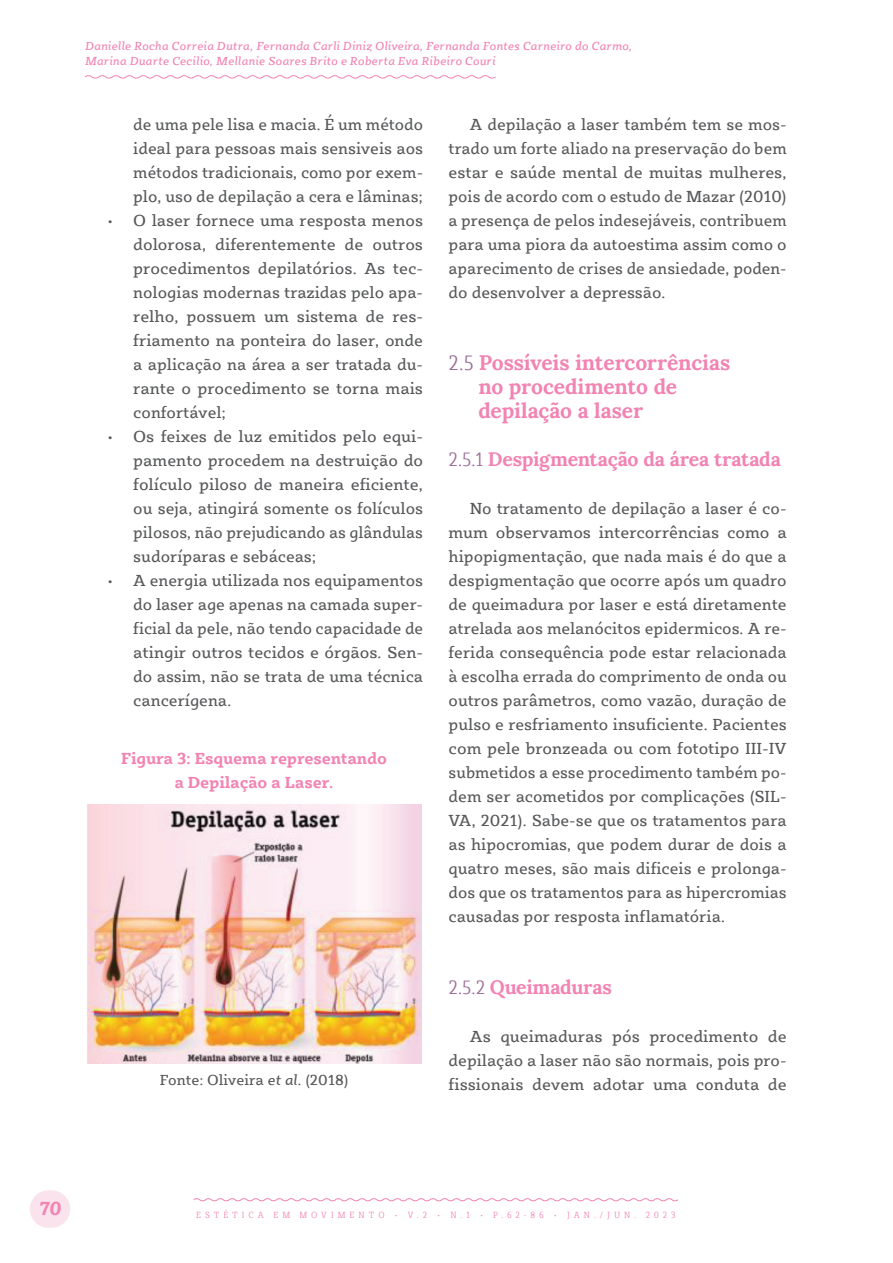
<style>
.page{position:relative;width:893px;height:1263px;background:#fff}
.page>*{position:absolute;margin:0;border:0;box-sizing:border-box;transform-origin:0 0}
.t1{font:700 21px/24px "Lora";letter-spacing:-.01em;color:#f283b3}
.t2{font:700 19.5px "Lora";letter-spacing:-.01em;color:#f283b3}
.t3{font:italic 700 19.5px "Sybilla Pro Narrow";color:#f283b3}
.t4{font:16.5px/24px "Sybilla Pro";color:#57585a;text-align:justify}
.t5{font:700 16.5px/24px "Sybilla Pro";letter-spacing:-.01em;color:#f283b3;text-align:center}
.t6{font:15px "Sybilla Pro";color:#57585a}
.t7{font:italic 12px/14.4px "Sybilla Pro";letter-spacing:.01em;color:#f283b3}
.t8{font:300 9px "Sybilla Pro Narrow";letter-spacing:.44em;color:#f283b3}
.s1{font-style:italic}
.s2{font-family:"Sybilla Pro Narrow";font-weight:300;color:#9b6c98}
</style>
<div class="page">
<img style="left:87px;top:805px;width:334px;height:258px">
<svg style="left:193px;top:1198px;width:485px;height:4px"></svg>
<svg style="left:85px;top:75px;width:411px;height:4px"></svg>
<div style="left:30px;top:1190px;width:40px;height:38px;background:#fbe3ed;border-radius:19px"></div>
<p class="t7" style="left:85px;top:38px;width:549px">Danielle Rocha Correia Dutra, Fernanda Carli Diniz Oliveira, Fernanda Fontes Carneiro do Carmo,<br>Marina Duarte Cecilio, Mellanie Soares Brito e Roberta Eva Ribeiro Couri</p>
<p class="t4" style="left:133px;top:112px;width:291px">de uma pele lisa e macia. É um método ideal para pessoas mais sensiveis aos métodos tradicionais, como por exem&shy;plo, uso de depilação a cera e lâminas;</p>
<p class="t4" style="left:133px;top:208px;width:291px;text-indent:-27px">• O laser fornece uma resposta menos dolorosa, diferentemente de outros procedimentos depilatórios. As tec&shy;nologias modernas trazidas pelo apa&shy;relho, possuem um sistema de res&shy;friamento na ponteira do laser, onde a aplicação na área a ser tratada du&shy;rante o procedimento se torna mais confortável;</p>
<p class="t4" style="left:133px;top:424px;width:291px;text-indent:-27px">• Os feixes de luz emitidos pelo equi&shy;pamento procedem na destruição do folículo piloso de maneira eficiente, ou seja, atingirá somente os folículos pilosos, não prejudicando as glândulas sudoríparas e sebáceas;</p>
<p class="t4" style="left:133px;top:568px;width:291px;text-indent:-27px">• A energia utilizada nos equipamentos do laser age apenas na camada super&shy;ficial da pele, não tendo capacidade de atingir outros tecidos e órgãos. Sen&shy;do assim, não se trata de uma técnica cancerígena.</p>
<p class="t5" style="left:121px;top:746px;width:268px">Figura 3: Esquema representando a Depilação a Laser.</p>
<p class="t6" style="left:160px;top:1070px;width:190px">Fonte: Oliveira <span class="s1">et al</span>. (2018)</p>
<p class="t4" style="left:449px;top:112px;width:340px;text-indent:21px">A depilação a laser também tem se mos&shy;trado um forte aliado na preservação do bem estar e saúde mental de muitas mulheres, pois de acordo com o estudo de Mazar (2010) a presença de pelos indesejáveis, contribuem para uma piora da autoestima assim como o aparecimento de crises de ansiedade, poden&shy;do desenvolver a depressão.</p>
<p class="t1" style="left:478px;top:349px;width:253px;text-indent:-30px"><span class="s2">2.5</span> Possíveis intercorrências no procedimento de depilação a laser</p>
<p class="t2" style="left:449px;top:443px;width:334px"><span class="s2">2.5.1</span> Despigmentação da área tratada</p>
<p class="t4" style="left:449px;top:496px;width:340px;text-indent:21px">No tratamento de depilação a laser é co&shy;mum observamos intercorrências como a hipopigmentação, que nada mais é do que a despigmentação que ocorre após um quadro de queimadura por laser e está diretamente atrelada aos melanócitos epidermicos. A re&shy;ferida consequência pode estar relacionada à escolha errada do comprimento de onda ou outros parâmetros, como vazão, duração de pulso e resfriamento insuficiente. Pacientes com pele bronzeada ou com fototipo III-IV submetidos a esse procedimento também po&shy;dem ser acometidos por complicações (SIL-VA, 2021). Sabe-se que os tratamentos para as hipocromias, que podem durar de dois a quatro meses, são mais dificeis e prolonga&shy;dos que os tratamentos para as hipercromias causadas por resposta inflamatória.</p>
<p class="t2" style="left:449px;top:971px;width:165px"><span class="s2">2.5.2</span> Queimaduras</p>
<p class="t4" style="left:449px;top:1024px;width:340px;text-indent:21px">As queimaduras pós procedimento de depilação a laser não são normais, pois pro&shy;fissionais devem adotar uma conduta de</p>
<p class="t3" style="left:39px;top:1196px;width:24px">70</p>
<p class="t8" style="left:196px;top:1209px;width:387px">ESTÉTICA EM MOVIMENTO • V.2 • N.1 • P.62-86 • JAN</p>
<p class="t8" style="left:594px;top:1209px;width:83px">./JUN. 2023</p>
</div>
